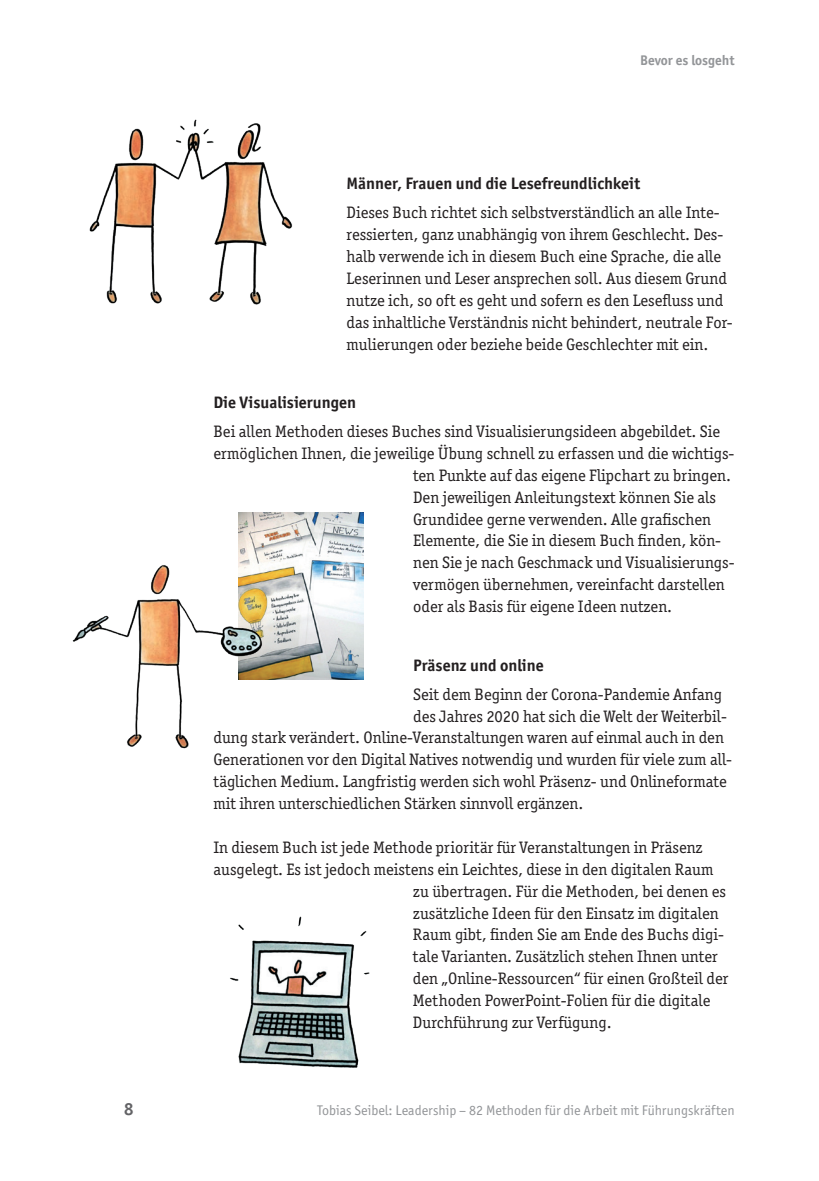
<style>
.page{position:relative;width:819px;height:1181px;background:#fff}
.page>*{position:absolute;margin:0;border:0;box-sizing:border-box;transform-origin:0 0}
.t1{font:700 17.5px "Officina Sans ITC Std";color:#636366}
.t2{font:16.62px/21.9px "Officina Ser ITC Std";color:#231f20}
.t3{font:700 16.62px "Officina Sans ITC Std";color:#231f20}
.t4{font:14px "Officina Sans ITC Std";color:#939598}
.t5{font:700 14px "Officina Sans ITC Std";color:#939598}
</style>
<div class="page">
<img style="left:89px;top:119px;width:204px;height:186px">
<img style="left:238px;top:512px;width:125px;height:168px">
<img style="left:72px;top:556px;width:193px;height:193px">
<img style="left:230px;top:916px;width:140px;height:152px">
<p class="t5" style="left:640px;top:52px;width:96px">Bevor es losgeht</p>
<p class="t3" style="left:346px;top:173px;width:295px">Männer, Frauen und die Lesefreundlichkeit</p>
<p class="t2" style="left:346px;top:202px;width:387px">Dieses Buch richtet sich selbstverständlich an alle Inte&shy;ressierten, ganz unabhängig von ihrem Geschlecht. Des&shy;halb verwende ich in diesem Buch eine Sprache, die alle Leserinnen und Leser ansprechen soll. Aus diesem Grund nutze ich, so oft es geht und sofern es den Lesefluss und das inhaltliche Verständnis nicht behindert, neutrale For&shy;mulierungen oder beziehe beide Geschlechter mit ein.</p>
<p class="t3" style="left:213px;top:392px;width:144px">Die Visualisierungen</p>
<p class="t2" style="left:213px;top:420px;width:508px">Bei allen Methoden dieses Buches sind Visualisierungsideen abgebildet. Sie</p>
<p class="t2" style="left:213px;top:442px;width:522px">ermöglichen Ihnen, die jeweilige Übung schnell zu erfassen und die wichtigs-</p>
<p class="t2" style="left:413px;top:464px;width:319px">ten Punkte auf das eigene Flipchart zu bringen.</p>
<p class="t2" style="left:413px;top:486px;width:304px">Den jeweiligen Anleitungstext können Sie als</p>
<p class="t2" style="left:413px;top:508px;width:299px">Grundidee gerne verwenden. Alle grafischen</p>
<p class="t2" style="left:413px;top:530px;width:309px">Elemente, die Sie in diesem Buch finden, kön-</p>
<p class="t2" style="left:413px;top:552px;width:323px">nen Sie je nach Geschmack und Visualisierungs-</p>
<p class="t2" style="left:413px;top:573px;width:313px">vermögen übernehmen, vereinfacht darstellen</p>
<p class="t2" style="left:413px;top:595px;width:260px">oder als Basis für eigene Ideen nutzen.</p>
<p class="t3" style="left:413px;top:655px;width:132px">Präsenz und online</p>
<p class="t2" style="left:413px;top:683px;width:310px">Seit dem Beginn der Corona-Pandemie Anfang</p>
<p class="t2" style="left:413px;top:705px;width:315px">des Jahres 2020 hat sich die Welt der Weiterbil-</p>
<p class="t2" style="left:213px;top:727px;width:512px">dung stark verändert. Online-Veranstaltungen waren auf einmal auch in den</p>
<p class="t2" style="left:213px;top:748px;width:520px">Generationen vor den Digital Natives notwendig und wurden für viele zum all-</p>
<p class="t2" style="left:213px;top:770px;width:515px">täglichen Medium. Langfristig werden sich wohl Präsenz- und Onlineformate</p>
<p class="t2" style="left:213px;top:792px;width:371px">mit ihren unterschiedlichen Stärken sinnvoll ergänzen.</p>
<p class="t2" style="left:213px;top:836px;width:491px">In diesem Buch ist jede Methode prioritär für Veranstaltungen in Präsenz</p>
<p class="t2" style="left:213px;top:858px;width:501px">ausgelegt. Es ist jedoch meistens ein Leichtes, diese in den digitalen Raum</p>
<p class="t2" style="left:413px;top:880px;width:314px">zu übertragen. Für die Methoden, bei denen es</p>
<p class="t2" style="left:413px;top:902px;width:307px">zusätzliche Ideen für den Einsatz im digitalen</p>
<p class="t2" style="left:413px;top:923px;width:312px">Raum gibt, finden Sie am Ende des Buchs digi-</p>
<p class="t2" style="left:413px;top:945px;width:306px">tale Varianten. Zusätzlich stehen Ihnen unter</p>
<p class="t2" style="left:413px;top:967px;width:317px">den „Online-Ressourcen“ für einen Großteil der</p>
<p class="t2" style="left:413px;top:989px;width:299px">Methoden PowerPoint-Folien für die digitale</p>
<p class="t2" style="left:413px;top:1011px;width:200px">Durchführung zur Verfügung.</p>
<p class="t1" style="left:124px;top:1097px;width:11px">8</p>
<p class="t4" style="left:317px;top:1102px;width:419px">Tobias Seibel: Leadership – 82 Methoden für die Arbeit mit Führungskräften</p>
</div>
